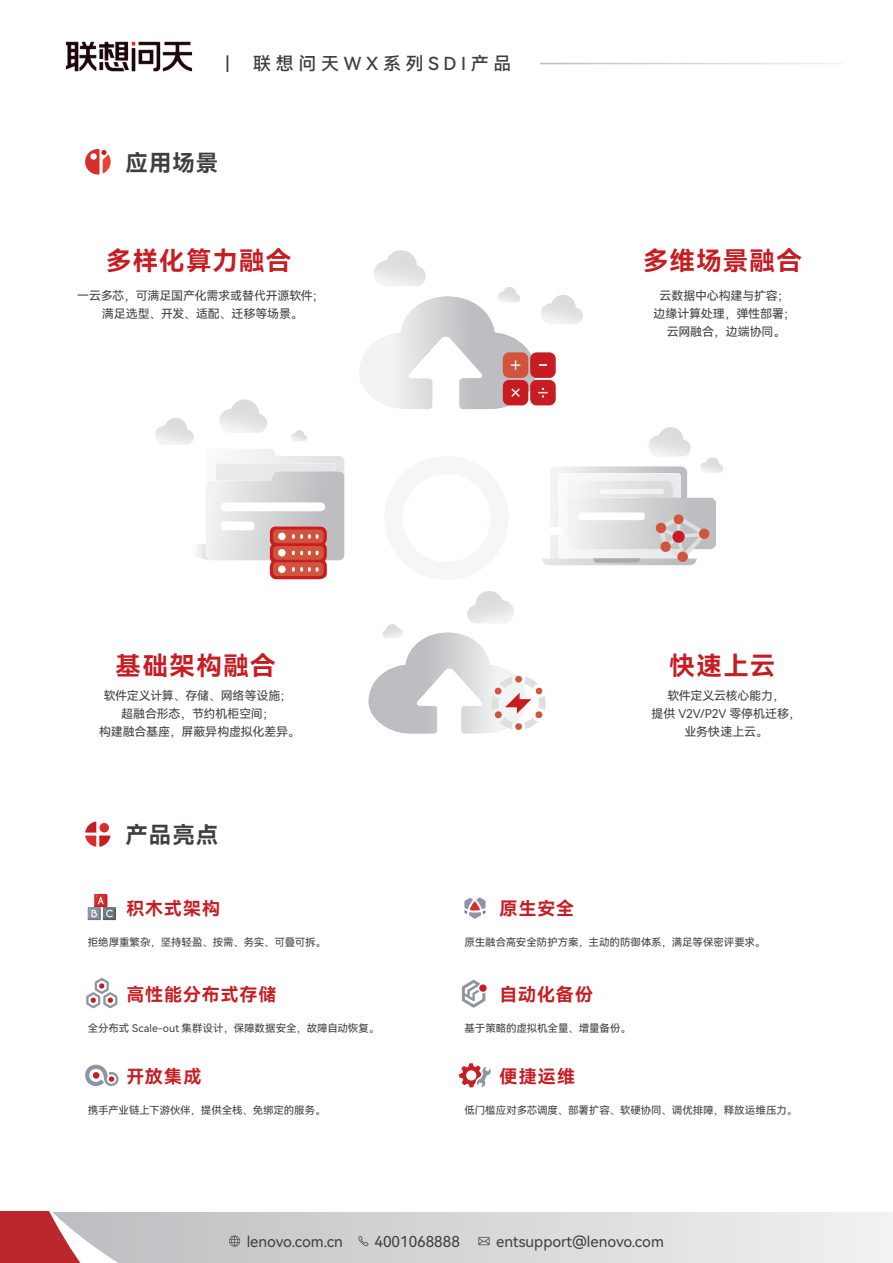
<style>
.page{position:relative;width:893px;height:1263px;background:#fff}
.page>*{position:absolute;margin:0;border:0;box-sizing:border-box;transform-origin:0 0}
.t1{font:25.5px "Harmony OS Sans SC Bold";letter-spacing:.05em;color:#c71c22}
.t2{font:22.5px "Harmony OS Sans SC Bold";letter-spacing:.04em;color:#3f3f40}
.t3{font:18px "Harmony OS Sans SC Bold";letter-spacing:.05em;color:#c71c22}
.t4{font:18px "Harmony OS Sans SC Medium";letter-spacing:.26em;color:#3f3f40}
.t5{font:15px "Harmony OS Sans SC";color:#3e3e3f}
.t6{font:12px/18px "Harmony OS Sans SC";letter-spacing:-.015em;color:#3f3f40;text-align:center}
.t7{font:10.5px "Harmony OS Sans SC";letter-spacing:-.005em;color:#3f3f40}
</style>
<div class="page">
<div style="left:94px;top:894px;width:13px;height:13px;background:#d92d29"></div>
<svg style="left:88px;top:895px;width:28px;height:25px"></svg>
<svg style="left:85px;top:1065px;width:34px;height:21px"></svg>
<svg style="left:459px;top:1063px;width:32px;height:24px"></svg>
<svg style="left:464px;top:897px;width:21px;height:22px"></svg>
<svg style="left:86px;top:978px;width:31px;height:30px"></svg>
<svg style="left:462px;top:980px;width:24px;height:28px"></svg>
<div style="left:479px;top:984px;width:8px;height:8px;background:#c71c22;border-radius:50%"></div>
<svg style="left:85px;top:821px;width:25px;height:26px"></svg>
<div style="left:99px;top:823px;width:10px;height:9px;background:#d92d29;border-radius:50%"></div>
<svg style="left:85px;top:149px;width:26px;height:26px"></svg>
<svg style="left:90px;top:153px;width:7px;height:7px"></svg>
<div style="left:384px;top:456px;width:125px;height:124px;border:18px solid #d1d2d4;border-radius:50%"></div>
<img style="left:155px;top:418px;width:39px;height:27px">
<img style="left:291px;top:430px;width:16px;height:11px">
<img style="left:219px;top:399px;width:48px;height:34px">
<svg style="left:206px;top:449px;width:139px;height:130px"></svg>
<img style="left:548px;top:295px;width:35px;height:29px">
<img style="left:498px;top:287px;width:21px;height:9px">
<img style="left:374px;top:250px;width:27px;height:24px">
<div style="left:530px;top:380px;width:26px;height:25px;background:#c71c22;border-radius:6px"></div>
<div style="left:530px;top:352px;width:26px;height:26px;background:#c71c22;border-radius:6px"></div>
<svg style="left:359px;top:296px;width:189px;height:113px"></svg>
<img style="left:701px;top:457px;width:22px;height:16px">
<img style="left:648px;top:427px;width:43px;height:29px">
<svg style="left:542px;top:466px;width:174px;height:100px"></svg>
<div style="left:672px;top:531px;width:13px;height:12px;background:#c71c22;border-radius:50%"></div>
<div style="left:674px;top:514px;width:10px;height:10px;background:#d2543d;border-radius:50%"></div>
<div style="left:656px;top:523px;width:10px;height:10px;background:#d2543d;border-radius:50%"></div>
<div style="left:699px;top:528px;width:10px;height:11px;background:#d2543d;border-radius:50%"></div>
<div style="left:677px;top:551px;width:11px;height:11px;background:#d2543d;border-radius:50%"></div>
<div style="left:660px;top:541px;width:11px;height:11px;background:#d2543d;border-radius:50%"></div>
<img style="left:383px;top:624px;width:20px;height:8px">
<img style="left:467px;top:591px;width:47px;height:32px">
<svg style="left:368px;top:632px;width:178px;height:102px"></svg>
<img style="left:65px;top:41px;width:128px;height:31px">
<svg style="left:0;top:1212px;width:893px;height:51px"></svg>
<h3 class="t4" style="left:226px;top:51px;width:5px">|</h3>
<h3 class="t4" style="left:253px;top:51px;width:260px">联想问天WX系列SDI产品</h3>
<h2 class="t2" style="left:126px;top:147px;width:94px">应用场景</h2>
<h1 class="t1" style="left:106px;top:243px;width:187px">多样化算力融合</h1>
<p class="t6" style="left:77px;top:286px;width:249px">一云多芯，可满足国产化需求或替代开源软件 ；满足选型、开发、适配、迁移等场景。</p>
<h1 class="t1" style="left:643px;top:243px;width:161px">多维场景融合</h1>
<p class="t6" style="left:653px;top:286px;width:144px">云数据中心构建与扩容；边缘计算处理，弹性部署；云网融合，边端协同。</p>
<h1 class="t1" style="left:116px;top:648px;width:162px">基础架构融合</h1>
<h1 class="t1" style="left:669px;top:648px;width:107px">快速上云</h1>
<p class="t6" style="left:99px;top:686px;width:202px">软件定义计算、存储、网络等设施；超融合形态，节约机柜空间；<br>构建融合基座，屏蔽异构虚拟化差异。</p>
<p class="t6" style="left:651px;top:686px;width:151px">软件定义云核心能力，<br>提供 V2V/P2V 零停机迁移，业务快速上云。</p>
<h2 class="t2" style="left:126px;top:819px;width:94px">产品亮点</h2>
<h3 class="t3" style="left:126px;top:896px;width:95px">积木式架构</h3>
<h3 class="t3" style="left:500px;top:896px;width:76px">原生安全</h3>
<p class="t7" style="left:88px;top:935px;width:240px">拒绝厚重繁杂，坚持轻盈、按需、务实、可叠可拆。</p>
<p class="t7" style="left:464px;top:935px;width:302px">原生融合高安全防护方案，主动的防御体系，满足等保密评要求。</p>
<h3 class="t3" style="left:126px;top:982px;width:151px">高性能分布式存储</h3>
<h3 class="t3" style="left:500px;top:982px;width:95px">自动化备份</h3>
<p class="t7" style="left:88px;top:1021px;width:293px">全分布式 Scale-out 集群设计，保障数据安全，故障自动恢复。</p>
<p class="t7" style="left:464px;top:1021px;width:168px">基于策略的虚拟机全量、增量备份。</p>
<h3 class="t3" style="left:126px;top:1064px;width:76px">开放集成</h3>
<h3 class="t3" style="left:500px;top:1064px;width:77px">便捷运维</h3>
<p class="t7" style="left:88px;top:1103px;width:239px">携手产业链上下游伙伴，提供全栈、免绑定的服务。</p>
<p class="t7" style="left:464px;top:1103px;width:334px">低门槛应对多芯调度、部署扩容、软硬协同、调优排障，释放运维压力。</p>
<h3 class="t5" style="left:247px;top:1231px;width:98px">lenovo.com.cn</h3>
<h3 class="t5" style="left:374px;top:1231px;width:87px">4001068888</h3>
<h3 class="t5" style="left:496px;top:1231px;width:169px">entsupport@lenovo.com</h3>
</div>
